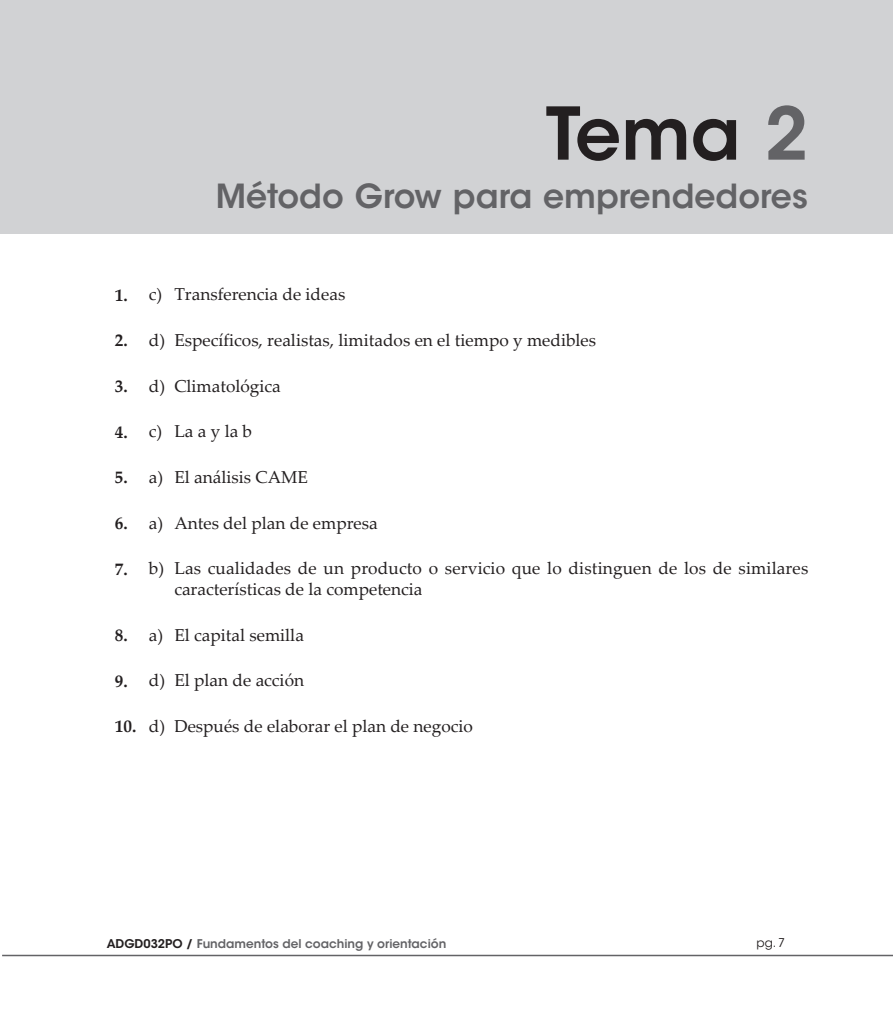
<style>
.page{position:relative;width:893px;height:1021px;background:#fff}
.page>*{position:absolute;margin:0;border:0;box-sizing:border-box;transform-origin:0 0}
._01{font:600 72px "ITC Avant Garde Std";color:#231f20}
._0_TITULO_TEMA{font:600 33px "ITC Avant Garde Std";color:#636366}
.z_solución{font:17.25px/20.7px "Palatino Linotype";color:#231f20}
.z1{font:700 17.25px "Palatino Linotype";color:#231f20}
.t1{font:600 12px "ITC Avant Garde Std";color:#636366}
.t2{font:12px "ITC Avant Garde Std";color:#231f20}
.s1{color:#636366}
.s2{color:#231f20}
</style>
<div class="page">
<hr style="left:2px;top:954px;width:891px;height:2px;background:#636366">
<div style="left:0;top:0;width:893px;height:233px;background:#d1d2d4"></div>
<p class="_01" style="left:546px;top:88px;width:264px">Tema <span class="s1">2</span></p>
<p class="_0_TITULO_TEMA" style="left:216px;top:175px;width:594px">Método Grow para emprendedores</p>
<p class="z1" style="left:115px;top:282px;width:14px">1.</p>
<p class="z_solución" style="left:149px;top:283px;width:198px">c) Transferencia de ideas</p>
<p class="z1" style="left:115px;top:328px;width:14px">2.</p>
<p class="z_solución" style="left:149px;top:329px;width:449px">d) Específicos, realistas, limitados en el tiempo y medibles</p>
<p class="z1" style="left:115px;top:374px;width:14px">3.</p>
<p class="z_solución" style="left:149px;top:375px;width:134px">d) Climatológica</p>
<p class="z1" style="left:115px;top:419px;width:14px">4.</p>
<p class="z_solución" style="left:149px;top:420px;width:105px">c) La a y la b</p>
<p class="z1" style="left:115px;top:465px;width:14px">5.</p>
<p class="z_solución" style="left:149px;top:466px;width:161px">a) El análisis CAME</p>
<p class="z1" style="left:115px;top:511px;width:14px">6.</p>
<p class="z_solución" style="left:149px;top:511px;width:230px">a) Antes del plan de empresa</p>
<p class="z1" style="left:115px;top:556px;width:14px">7.</p>
<p class="z_solución" style="left:174px;top:557px;width:635px;text-indent:-26px">b) Las cualidades de un producto o servicio que lo distinguen de los de similares características de la competencia</p>
<p class="z1" style="left:115px;top:623px;width:14px">8.</p>
<p class="z_solución" style="left:149px;top:623px;width:157px">a) El capital semilla</p>
<p class="z1" style="left:115px;top:668px;width:14px">9.</p>
<p class="z_solución" style="left:149px;top:669px;width:157px">d) El plan de acción</p>
<p class="z1" style="left:115px;top:714px;width:23px">10.</p>
<p class="z_solución" style="left:149px;top:715px;width:326px">d) Después de elaborar el plan de negocio</p>
<p class="t1" style="left:107px;top:935px;width:341px"><span class="s2">ADGD032PO /</span> Fundamentos del coaching y orientación</p>
<p class="t2" style="left:756px;top:935px;width:30px">pg. 7</p>
</div>
